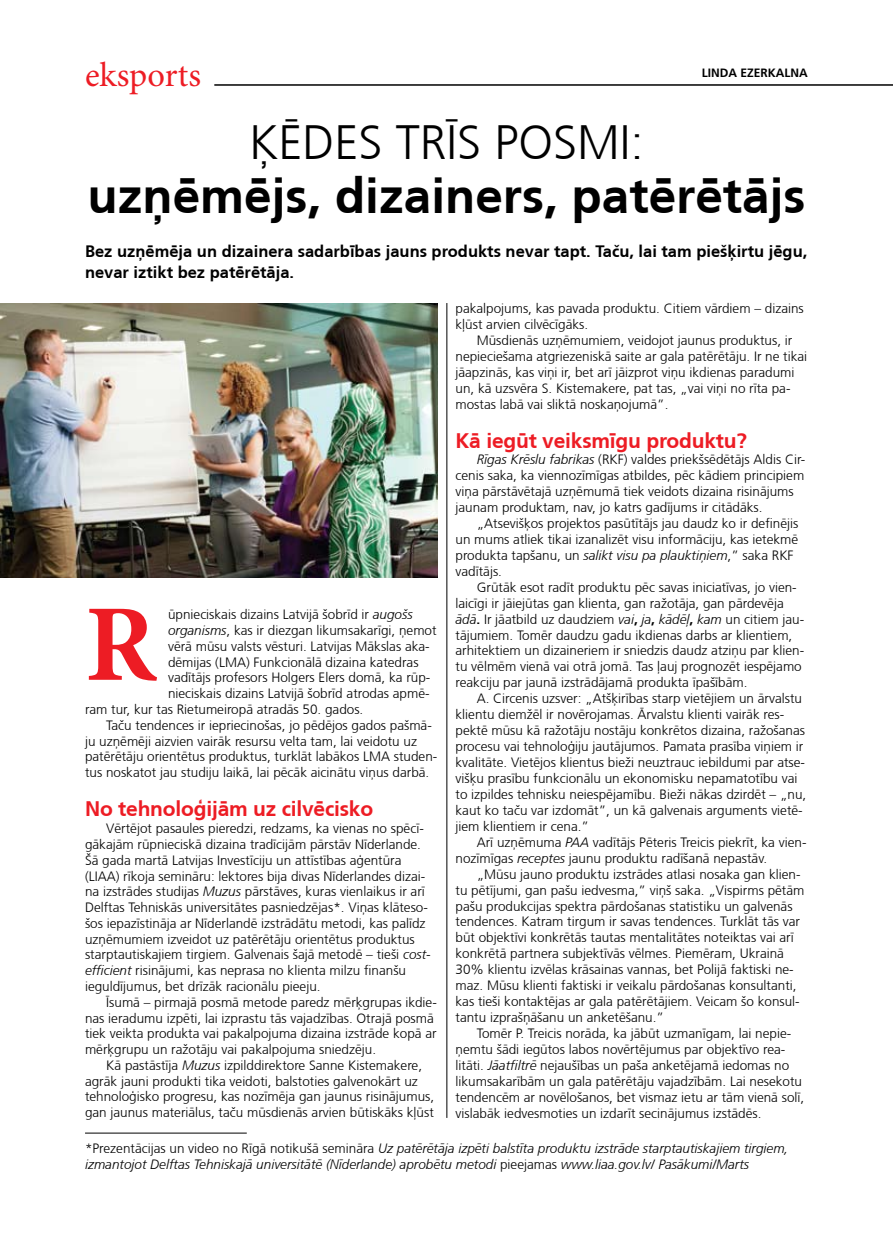
<style>
.page{position:relative;width:893px;height:1234px;background:#fff}
.page>*{position:absolute;margin:0;border:0;box-sizing:border-box;transform-origin:0 0}
.t1{font:700 109.05px "Minion Pro";color:#ed1c24}
.t2{font:700 49.5px "Frutiger CE";color:#000}
.t3{font:300 48px "Frutiger CE";color:#000}
.t4{font:34.5px "Minion Pro";color:#ed1c24}
.t5{font:700 21px "Frutiger CE";letter-spacing:-.01em;color:#ed1c24}
.t6{font:700 16.5px/21px "Frutiger CE";color:#000}
.t7{font:300 13.5px/15.9px "Frutiger CE";color:#000}
.t8{font:italic 300 13.5px/16.5px "Frutiger CE";color:#000}
.t9{font:700 12px "Frutiger CE";color:#000}
.s1{font-style:italic}
.s2{font-weight:700}
.s3{font-style:normal}
</style>
<div class="page">
<hr style="left:446px;top:303px;width:1px;height:814px;background:#000">
<hr style="left:214px;top:84px;width:679px;height:2px;background:#000">
<img style="left:0;top:303px;width:437px;height:274px">
<hr style="left:85px;top:1132px;width:162px;height:1px;background:#000">
<h3 class="t4" style="left:85px;top:52px;width:118px">eksports</h3>
<p class="t9" style="left:702px;top:65px;width:108px">Linda Ezerkalna</p>
<h3 class="t3" style="left:249px;top:114px;width:79px">Ķēdes</h3>
<h3 class="t3" style="left:396px;top:114px;width:22px">trīs</h3>
<h3 class="t3" style="left:494px;top:114px;width:27px">posmi</h3>
<h3 class="t3" style="left:630px;top:114px;width:15px">:</h3>
<h2 class="t2" style="left:87px;top:166px;width:719px">uzņēmējs, dizainers, patērētājs</h2>
<p class="t6" style="left:85px;top:240px;width:724px">Bez uzņēmēja un dizainera sadarbības jauns produkts nevar tapt. Taču, lai tam piešķirtu jēgu, nevar iztikt bez patērētāja.</p>
<h1 class="t1" style="left:85px;top:568px;width:73px">R</h1>
<p class="t7" style="left:168px;top:606px;width:246px">ūpnieciskais dizains Latvijā šobrīd ir <span class="s1">augošs</span></p>
<p class="t7" style="left:168px;top:622px;width:270px"><span class="s1">organisms</span>, kas ir diezgan likumsakarīgi, ņemot</p>
<p class="t7" style="left:168px;top:638px;width:263px">vērā mūsu valsts vēsturi. Latvijas Mākslas aka-</p>
<p class="t7" style="left:168px;top:653px;width:252px">dēmijas (LMA) Funkcionālā dizaina katedras</p>
<p class="t7" style="left:168px;top:669px;width:264px">vadītājs profesors Holgers Elers domā, ka rūp-</p>
<p class="t7" style="left:168px;top:685px;width:263px">nieciskais dizains Latvijā šobrīd atrodas apmē-</p>
<p class="t7" style="left:85px;top:701px;width:280px">ram tur, kur tas Rietumeiropā atradās 50. gados.</p>
<p class="t7" style="left:106px;top:716px;width:327px">Taču tendences ir iepriecinošas, jo pēdējos gados pašmā-</p>
<p class="t7" style="left:85px;top:732px;width:333px">ju uzņēmēji aizvien vairāk resursu velta tam, lai veidotu uz</p>
<p class="t7" style="left:85px;top:748px;width:354px">patērētāju orientētus produktus, turklāt labākos LMA studen-</p>
<p class="t7" style="left:85px;top:764px;width:346px">tus noskatot jau studiju laikā, lai pēcāk aicinātu viņus darbā.</p>
<h3 class="t5" style="left:85px;top:796px;width:290px">No tehnoloģijām uz cilvēcisko</h3>
<p class="t7" style="left:85px;top:819px;width:347px;text-indent:21px">Vērtējot pasaules pieredzi, redzams, ka vienas no spēcī&shy;gākajām rūpnieciskā dizaina tradīcijām pārstāv Nīderlande.<br>Šā gada martā Latvijas Investīciju un attīstības aģentūra (LIAA) rīkoja semināru: lektores bija divas Nīderlandes dizai&shy;na izstrādes studijas <span class="s1">Muzus</span> pārstāves, kuras vienlaikus ir arī Delftas Tehniskās universitātes pasniedzējas*. Viņas klāteso&shy;šos iepazīstināja ar Nīderlandē izstrādātu metodi, kas palīdz uzņēmumiem izveidot uz patērētāju orientētus produktus starptautiskajiem tirgiem. Galvenais šajā metodē – tieši <span class="s1">cost&shy;efficient</span> risinājumi, kas neprasa no klienta milzu finanšu ieguldījumus, bet drīzāk racionālu pieeju.</p>
<p class="t7" style="left:85px;top:993px;width:353px;text-indent:21px">Īsumā – pirmajā posmā metode paredz mērķgrupas ikdie&shy;nas ieradumu izpēti, lai izprastu tās vajadzības. Otrajā posmā tiek veikta produkta vai pakalpojuma dizaina izstrāde kopā ar mērķgrupu un ražotāju vai pakalpojuma sniedzēju.</p>
<p class="t7" style="left:85px;top:1056px;width:351px;text-indent:21px">Kā pastāstīja <span class="s1">Muzus</span> izpilddirektore Sanne Kistemakere, agrāk jauni produkti tika veidoti, balstoties galvenokārt uz tehnoloģisko progresu, kas nozīmēja gan jaunus risinājumus, gan jaunus materiālus, taču mūsdienās arvien būtiskāks kļūst</p>
<p class="t7" style="left:455px;top:300px;width:350px">pakalpojums, kas pavada produktu. Citiem vārdiem – dizains kļūst arvien cilvēcīgāks.</p>
<p class="t7" style="left:455px;top:332px;width:353px;text-indent:21px">Mūsdienās uzņēmumiem, veidojot jaunus produktus, ir nepieciešama atgriezeniskā saite ar gala patērētāju. Ir ne tikai jāapzinās, kas viņi ir, bet arī jāizprot viņu ikdienas paradumi un, kā uzsvēra S. Kistemakere, pat tas, „vai viņi no rīta pa&shy;mostas labā vai sliktā noskaņojumā”.</p>
<h3 class="t5" style="left:455px;top:428px;width:293px">Kā iegūt veiksmīgu produktu?</h3>
<p class="t7" style="left:455px;top:451px;width:351px;text-indent:21px"><span class="s1">Rīgas Krēslu fabrikas</span> (RKF) valdes priekšsēdētājs Aldis Cir&shy;cenis saka, ka viennozīmīgas atbildes, pēc kādiem principiem viņa pārstāvētajā uzņēmumā tiek veidots dizaina risinājums jaunam produktam, nav, jo katrs gadījums ir citādāks.</p>
<p class="t7" style="left:455px;top:515px;width:344px;text-indent:21px">„Atsevišķos projektos pasūtītājs jau daudz ko ir definējis un mums atliek tikai izanalizēt visu informāciju, kas ietekmē produkta tapšanu, un <span class="s1">salikt visu pa plauktiņiem</span>,” saka RKF vadītājs.</p>
<p class="t7" style="left:455px;top:578px;width:350px;text-indent:21px">Grūtāk esot radīt produktu pēc savas iniciatīvas, jo vien&shy;laicīgi ir jāiejūtas gan klienta, gan ražotāja, gan pārdevēja <span class="s1">ādā</span><span class="s2">.</span> Ir jāatbild uz daudziem <span class="s1">vai</span><span class="s2">,</span> <span class="s1">ja</span><span class="s2">,</span> <span class="s1">kādēļ</span><span class="s2">,</span> <span class="s1">kam</span> un citiem jau&shy;tājumiem. Tomēr daudzu gadu ikdienas darbs ar klientiem, arhitektiem un dizaineriem ir sniedzis daudz atziņu par klien&shy;tu vēlmēm vienā vai otrā jomā. Tas ļauj prognozēt iespējamo reakciju par jaunā izstrādājamā produkta īpašībām.</p>
<p class="t7" style="left:455px;top:690px;width:352px;text-indent:21px">A. Circenis uzsver: „Atšķirības starp vietējiem un ārvalstu klientu diemžēl ir novērojamas. Ārvalstu klienti vairāk res&shy;pektē mūsu kā ražotāju nostāju konkrētos dizaina, ražošanas procesu vai tehnoloģiju jautājumos. Pamata prasība viņiem ir kvalitāte. Vietējos klientus bieži neuztrauc iebildumi par atse&shy;višķu prasību funkcionālu un ekonomisku nepamatotību vai to izpildes tehnisku neiespējamību. Bieži nākas dzirdēt – „nu, kaut ko taču var izdomāt”, un kā galvenais arguments vietē&shy;jiem klientiem ir cena.”</p>
<p class="t7" style="left:455px;top:833px;width:353px;text-indent:21px">Arī uzņēmuma <span class="s1">PAA</span> vadītājs Pēteris Treicis piekrīt, ka vien&shy;nozīmīgas <span class="s1">receptes</span> jaunu produktu radīšanā nepastāv.</p>
<p class="t7" style="left:455px;top:865px;width:350px;text-indent:21px">„Mūsu jauno produktu izstrādes atlasi nosaka gan klien&shy;tu pētījumi, gan pašu iedvesma,” viņš saka. „Vispirms pētām pašu produkcijas spektra pārdošanas statistiku un galvenās tendences. Katram tirgum ir savas tendences. Turklāt tās var būt objektīvi konkrētās tautas mentalitātes noteiktas vai arī konkrētā partnera subjektīvās vēlmes. Piemēram, Ukrainā 30% klientu izvēlas krāsainas vannas, bet Polijā faktiski ne&shy;maz. Mūsu klienti faktiski ir veikalu pārdošanas konsultanti, kas tieši kontaktējas ar gala patērētājiem. Veicam šo konsul&shy;tantu izprašņāšanu un anketēšanu.”</p>
<p class="t7" style="left:455px;top:1025px;width:350px;text-indent:21px">Tomēr P. Treicis norāda, ka jābūt uzmanīgam, lai nepie&shy;ņemtu šādi iegūtos labos novērtējumus par objektīvo rea&shy;litāti. <span class="s1">Jāatfiltrē</span> nejaušības un paša anketējamā iedomas no likumsakarībām un gala patērētāju vajadzībām. Lai nesekotu tendencēm ar novēlošanos, bet vismaz ietu ar tām vienā solī, vislabāk iedvesmoties un izdarīt secinājumus izstādēs.</p>
<p class="t8" style="left:85px;top:1139px;width:705px"><span class="s3">*Prezentācijas un video no Rīgā notikušā semināra</span> Uz patērētāja izpēti balstīta produktu izstrāde starptautiskajiem tirgiem, izmantojot Delftas Tehniskajā universitātē (Nīderlande) aprobētu metodi <span class="s3">pieejamas</span> www.liaa.gov.lv/ Pasākumi/Marts</p>
</div>
